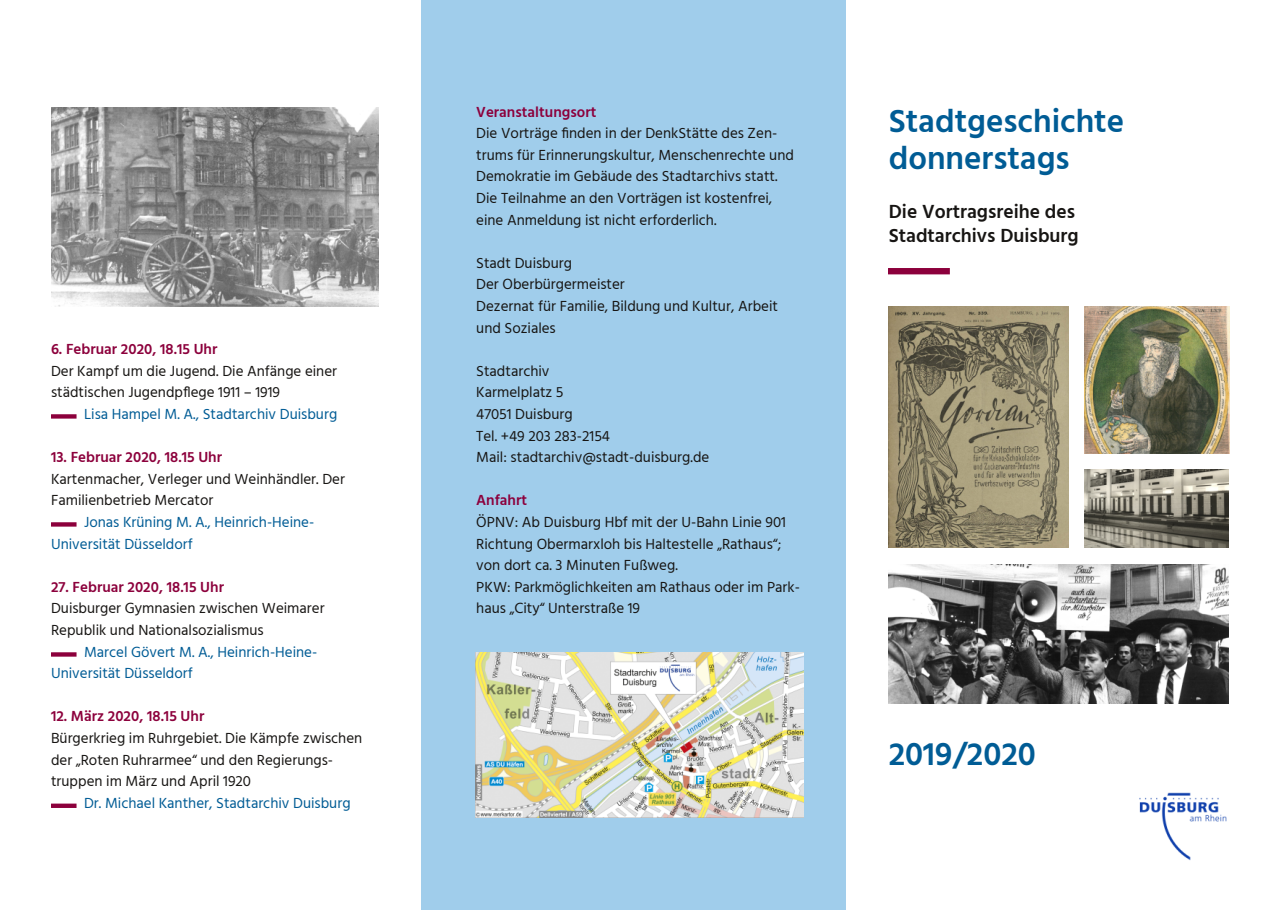
<style>
.page{position:relative;width:1280px;height:910px;background:#fff}
.page>*{position:absolute;margin:0;border:0;box-sizing:border-box;transform-origin:0 0}
.t1{font:600 33px/37.5px "Hind";color:#005c95}
.t2{font:600 19.5px/24px "Hind";color:#171513}
.t3{font:15px/21.6px "Hind";color:#171513}
.t4{font:15px/21.6px "Hind";color:#005c95}
.t5{font:600 15px "Hind";color:#8c003c}
</style>
<div class="page">
<div style="left:421px;top:0;width:425px;height:910px;background:#a0cdeb"></div>
<img style="left:889px;top:306px;width:179px;height:242px">
<img style="left:1084px;top:306px;width:145px;height:148px">
<img style="left:889px;top:565px;width:340px;height:138px">
<img style="left:1084px;top:470px;width:145px;height:78px">
<div style="left:888px;top:268px;width:62px;height:6px;border:2px solid #8c003c"></div>
<img style="left:1139px;top:792px;width:88px;height:68px">
<img style="left:51px;top:108px;width:327px;height:198px">
<img style="left:475px;top:652px;width:329px;height:165px">
<div style="left:51px;top:414px;width:26px;height:5px;border:2px solid #8c003c"></div>
<div style="left:51px;top:522px;width:26px;height:5px;border:2px solid #8c003c"></div>
<div style="left:51px;top:652px;width:26px;height:5px;border:2px solid #8c003c"></div>
<div style="left:51px;top:804px;width:26px;height:4px;border:2px solid #8c003c"></div>
<p class="t5" style="left:51px;top:340px;width:168px">6. Februar 2020, 18.15 Uhr</p>
<p class="t3" style="left:51px;top:360px;width:287px">Der Kampf um die Jugend. Die Anfänge einer städtischen Jugendpflege 1911 – 1919</p>
<p class="t4" style="left:84px;top:403px;width:255px">Lisa Hampel M. A., Stadtarchiv Duisburg</p>
<p class="t5" style="left:51px;top:448px;width:173px">13. Februar 2020, 18.15 Uhr</p>
<p class="t3" style="left:51px;top:468px;width:295px">Kartenmacher, Verleger und Weinhändler. Der<br>Familienbetrieb Mercator</p>
<p class="t4" style="left:51px;top:511px;width:265px;text-indent:33px">Jonas Krüning M. A., Heinrich-Heine-<br>Universität Düsseldorf</p>
<p class="t5" style="left:51px;top:578px;width:174px">27. Februar 2020, 18.15 Uhr</p>
<p class="t3" style="left:51px;top:597px;width:275px">Duisburger Gymnasien zwischen Weimarer<br>Republik und Nationalsozialismus</p>
<p class="t4" style="left:51px;top:641px;width:268px;text-indent:33px">Marcel Gövert M. A., Heinrich-Heine-<br>Universität Düsseldorf</p>
<p class="t5" style="left:51px;top:707px;width:155px">12. März 2020, 18.15 Uhr</p>
<p class="t3" style="left:51px;top:727px;width:313px">Bürgerkrieg im Ruhrgebiet. Die Kämpfe zwischen der „Roten Ruhrarmee“ und den Regierungs&shy;truppen im März und April 1920</p>
<p class="t4" style="left:84px;top:792px;width:268px">Dr. Michael Kanther, Stadtarchiv Duisburg</p>
<p class="t5" style="left:476px;top:103px;width:122px">Veranstaltungsort</p>
<p class="t3" style="left:476px;top:122px;width:319px">Die Vorträge finden in der DenkStätte des Zen&shy;trums für Erinnerungskultur, Menschenrechte und Demokratie im Gebäude des Stadtarchivs statt.<br>Die Teilnahme an den Vorträgen ist kostenfrei, eine Anmeldung ist nicht erforderlich.</p>
<p class="t3" style="left:476px;top:252px;width:303px">Stadt Duisburg<br>Der Oberbürgermeister<br>Dezernat für Familie, Bildung und Kultur, Arbeit und Soziales</p>
<p class="t3" style="left:476px;top:360px;width:235px">Stadtarchiv<br>Karmelplatz 5<br>47051 Duisburg<br>Tel. +49 203 283-2154<br>Mail: stadtarchiv@stadt-duisburg.de</p>
<p class="t5" style="left:476px;top:491px;width:52px">Anfahrt</p>
<p class="t3" style="left:476px;top:511px;width:325px">ÖPNV: Ab Duisburg Hbf mit der U-Bahn Linie 901<br>Richtung Obermarxloh bis Haltestelle „Rathaus“; von dort ca. 3 Minuten Fußweg.<br>PKW: Parkmöglichkeiten am Rathaus oder im Park&shy;haus „City“ Unterstraße 19</p>
<h1 class="t1" style="left:889px;top:102px;width:237px">Stadtgeschichte donnerstags</h1>
<h2 class="t2" style="left:889px;top:199px;width:191px">Die Vortragsreihe des<br>Stadtarchivs Duisburg</h2>
<h1 class="t1" style="left:889px;top:734px;width:149px">2019/2020</h1>
</div>
